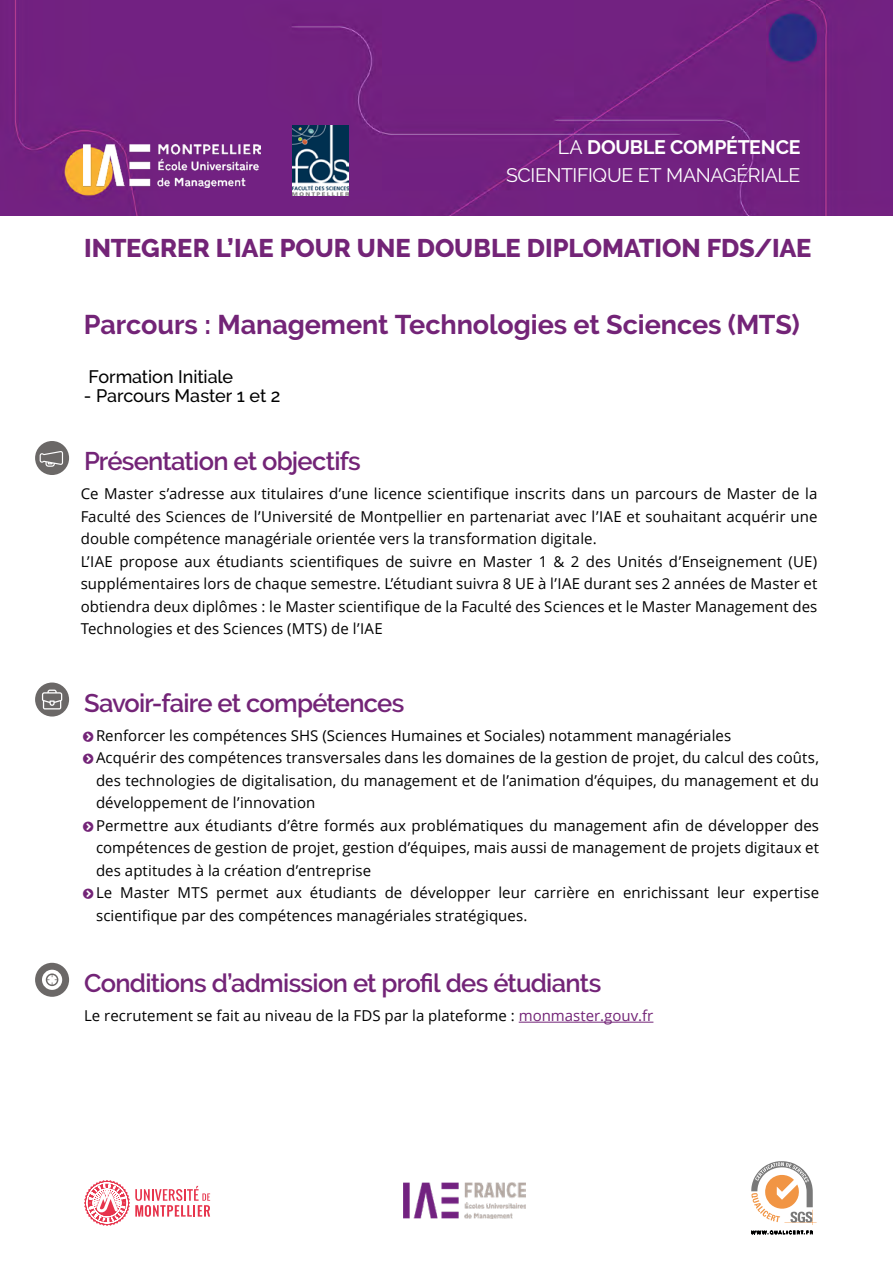
<style>
.page{position:relative;width:893px;height:1263px;background:#fff}
.page>*{position:absolute;margin:0;border:0;box-sizing:border-box;transform-origin:0 0}
.H2_SOUS_TITRE{font:700 27px "Raleway";letter-spacing:-.005em;color:#732477}
.H4_ONGLET_G{font:600 25.5px "Raleway";letter-spacing:-.03em;color:#732477}
.H2_SOUS_TITRE-2{font:800 25.5px "Raleway";letter-spacing:-.005em;color:#732477}
.H4_ONGLET_D{font:19.5px/28.5px "Raleway";letter-spacing:-.02em;color:#fff;text-align:right}
.H2_SOUS_TITRE-3{font:500 18px "Raleway";letter-spacing:-.005em;color:#000}
.Paragraph{font:15px/22.5px "Open Sans";letter-spacing:.005em;color:#000;text-align:justify}
.s1{font-weight:700}
.s2{color:#732477}
</style>
<div class="page">
<div style="left:0;top:0;width:893px;height:215px;background:#722181"></div>
<svg style="left:35px;top:441px;width:34px;height:34px"></svg>
<svg style="left:40px;top:451px;width:23px;height:16px"></svg>
<svg style="left:35px;top:963px;width:34px;height:34px"></svg>
<svg style="left:42px;top:970px;width:20px;height:20px"></svg>
<svg style="left:35px;top:682px;width:34px;height:34px"></svg>
<svg style="left:42px;top:689px;width:20px;height:20px"></svg>
<svg style="left:84px;top:1180px;width:126px;height:46px"></svg>
<img style="left:404px;top:1183px;width:121px;height:35px">
<svg style="left:751px;top:1231px;width:61px;height:3px"></svg>
<svg style="left:751px;top:1161px;width:66px;height:64px"></svg>
<img style="left:84px;top:144px;width:177px;height:44px">
<img style="left:292px;top:126px;width:57px;height:69px">
<hr style="left:519px;top:1022px;width:134px;height:1px;background:#732477">
<p class="H4_ONGLET_D" style="left:506px;top:132px;width:296px">LA <span class="s1">DOUBLE COMPÉTENCE<br></span>SCIENTIFIQUE ET MANAGÉRIALE</p>
<p class="H2_SOUS_TITRE-2" style="left:84px;top:233px;width:729px">INTEGRER L’IAE POUR UNE DOUBLE DIPLOMATION FDS/IAE</p>
<p class="H2_SOUS_TITRE" style="left:84px;top:309px;width:717px">Parcours : Management Technologies et Sciences (MTS)</p>
<p class="H2_SOUS_TITRE-3" style="left:89px;top:366px;width:146px">Formation Initiale</p>
<p class="H2_SOUS_TITRE-3" style="left:84px;top:385px;width:198px">- Parcours Master 1 et 2</p>
<p class="H4_ONGLET_G" style="left:84px;top:446px;width:278px">Présentation et objectifs</p>
<p class="Paragraph" style="left:81px;top:482px;width:738px">Ce Master s’adresse aux titulaires d’une licence scientifique inscrits dans un parcours de Master de la Faculté des Sciences de l’Université de Montpellier en partenariat avec l’IAE et souhaitant acquérir une double compétence managériale orientée vers la transformation digitale.</p>
<p class="Paragraph" style="left:81px;top:550px;width:738px">L’IAE propose aux étudiants scientifiques de suivre en Master 1 &amp; 2 des Unités d’Enseignement (UE) supplémentaires lors de chaque semestre. L’étudiant suivra 8 UE à l’IAE durant ses 2 années de Master et obtiendra deux diplômes : le Master scientifique de la Faculté des Sciences et le Master Management des Technologies et des Sciences (MTS) de l’IAE</p>
<p class="H4_ONGLET_G" style="left:84px;top:688px;width:322px">Savoir-faire et compétences</p>
<p class="Paragraph" style="left:96px;top:724px;width:637px">Renforcer les compétences SHS (Sciences Humaines et Sociales) notamment managériales</p>
<p class="Paragraph" style="left:96px;top:746px;width:725px">Acquérir des compétences transversales dans les domaines de la gestion de projet, du calcul des coûts, des technologies de digitalisation, du management et de l’animation d’équipes, du management et du développement de l’innovation</p>
<p class="Paragraph" style="left:96px;top:814px;width:725px">Permettre aux étudiants d’être formés aux problématiques du management afin de développer des compétences de gestion de projet, gestion d’équipes, mais aussi de management de projets digitaux et des aptitudes à la création d’entreprise</p>
<p class="Paragraph" style="left:96px;top:881px;width:725px">Le Master MTS permet aux étudiants de développer leur carrière en enrichissant leur expertise scientifique par des compétences managériales stratégiques.</p>
<p class="H4_ONGLET_G" style="left:84px;top:968px;width:519px">Conditions d’admission et profil des étudiants</p>
<p class="Paragraph" style="left:84px;top:1004px;width:571px">Le recrutement se fait au niveau de la FDS par la plateforme : <span class="s2">monmaster.gouv.fr</span></p>
</div>
